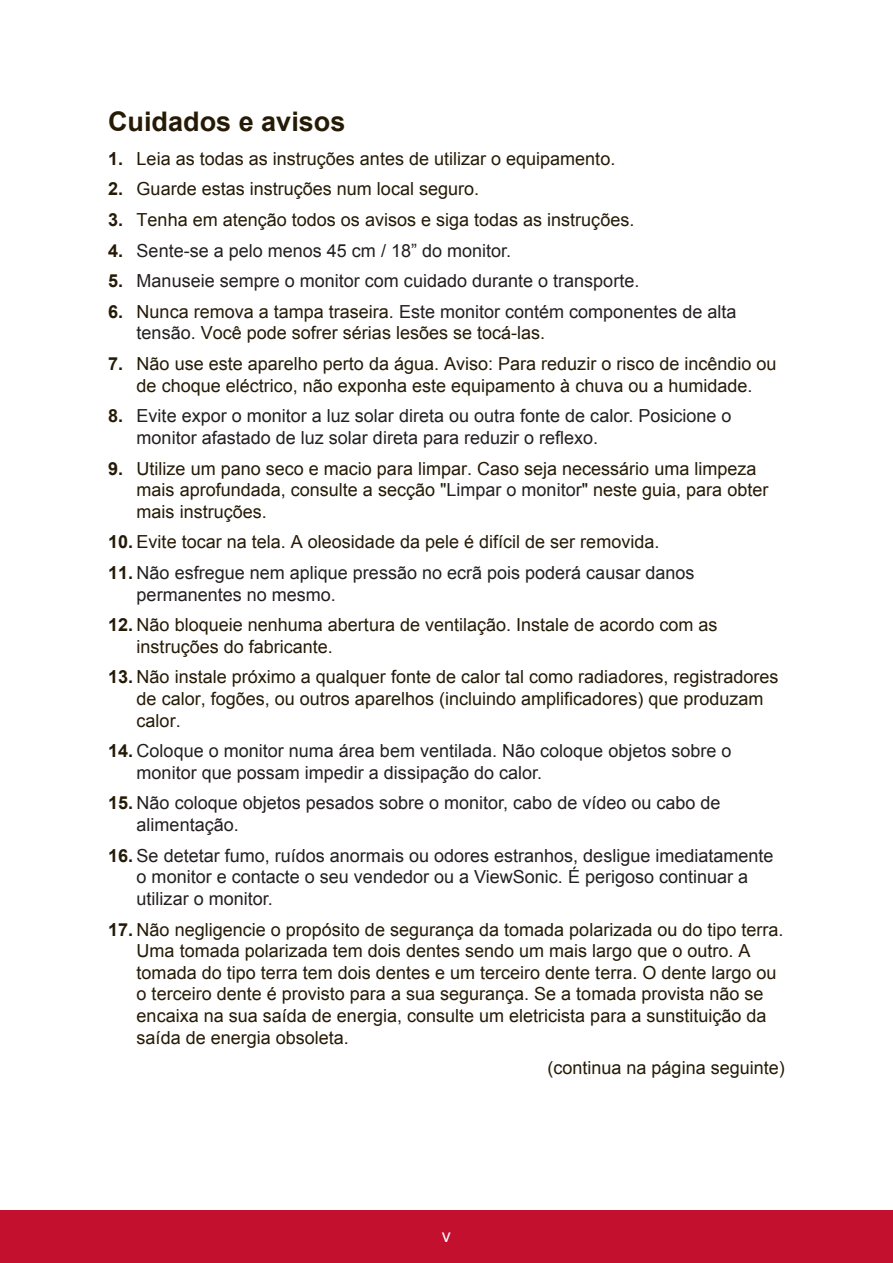
<style>
.page{position:relative;width:893px;height:1263px;background:#fff}
.page>*{position:absolute;margin:0;border:0;box-sizing:border-box;transform-origin:0 0}
.t1{font:700 27px "Arial";color:#251a05}
.t2{font:18px/21.6px "Arial";color:#251a05}
.t3{font:18px/21.6px "Arial";color:#231f20}
.t4{font:18px "Arial";color:#fff}
.s1{font-weight:700}
.s2{font-weight:700;color:#251a05}
.s3{color:#231f20}
</style>
<div class="page">
<div style="left:0;top:1210px;width:892px;height:53px;background:#c3102f"></div>
<h1 class="t1" style="left:108px;top:104px;width:239px">Cuidados e avisos</h1>
<p class="t2" style="left:108px;top:148px;width:508px"><span class="s1">1.</span> Leia as todas as instruções antes de utilizar o equipamento.</p>
<p class="t2" style="left:108px;top:178px;width:372px"><span class="s1">2.</span> Guarde estas instruções num local seguro.</p>
<p class="t2" style="left:108px;top:209px;width:527px"><span class="s1">3.</span> Tenha em atenção todos os avisos e siga todas as instruções.</p>
<p class="t3" style="left:108px;top:240px;width:404px"><span class="s2">4.</span> Sente-se a pelo menos 45 cm / 18” do monitor.</p>
<p class="t3" style="left:108px;top:270px;width:532px"><span class="s2">5.</span> Manuseie sempre o monitor com cuidado durante o transporte.</p>
<p class="t2" style="left:136px;top:301px;width:601px;text-indent:-28px"><span class="s1">6.</span> Nunca remova a tampa traseira. <span class="s3">Este monitor contém componentes de alta tensão.</span> Você pode sofrer sérias lesões se tocá-las.</p>
<p class="t2" style="left:108px;top:353px;width:669px;text-align:center"><span class="s1">7.</span> Não use este aparelho perto da água. Aviso: Para reduzir o risco de incêndio ou de choque eléctrico, não exponha este equipamento à chuva ou a humidade.</p>
<p class="t3" style="left:136px;top:405px;width:596px;text-indent:-28px"><span class="s2">8.</span> Evite expor o monitor a luz solar direta ou outra fonte de calor. Posicione o monitor afastado de luz solar direta para reduzir o reflexo.</p>
<p class="t2" style="left:136px;top:457px;width:633px;text-indent:-28px"><span class="s1">9.</span> Utilize um pano seco e macio para limpar. Caso seja necessário uma limpeza mais aprofundada, consulte a secção "<span class="s3">Limpar o monitor</span>" neste guia, para obter mais instruções.</p>
<p class="t2" style="left:108px;top:531px;width:552px"><span class="s1">10.</span> Evite tocar na tela. A oleosidade da pele é difícil de ser removida.</p>
<p class="t3" style="left:136px;top:562px;width:559px;text-indent:-28px"><span class="s2">11.</span> Não esfregue nem aplique pressão no ecrã pois poderá causar danos permanentes no mesmo.</p>
<p class="t2" style="left:136px;top:614px;width:582px;text-indent:-28px"><span class="s1">12.</span> Não bloqueie nenhuma abertura de ventilação. Instale de acordo com as instruções do fabricante.</p>
<p class="t2" style="left:136px;top:666px;width:643px;text-indent:-28px"><span class="s1">13.</span> Não instale próximo a qualquer fonte de calor tal como radiadores, registradores de calor, fogões, ou outros aparelhos (incluindo amplificadores) que produzam calor.</p>
<p class="t3" style="left:136px;top:740px;width:596px;text-indent:-28px"><span class="s2">14.</span> Coloque o monitor numa área bem ventilada. Não coloque objetos sobre o monitor que possam impedir a dissipação do calor.</p>
<p class="t3" style="left:136px;top:792px;width:585px;text-indent:-28px"><span class="s2">15.</span> Não coloque objetos pesados sobre o monitor, cabo de vídeo ou cabo de alimentação.</p>
<p class="t3" style="left:136px;top:844px;width:638px;text-indent:-28px"><span class="s2">16.</span> Se detetar fumo, ruídos anormais ou odores estranhos, desligue imediatamente o monitor e contacte o seu vendedor ou a ViewSonic. É perigoso continuar a utilizar o monitor.</p>
<p class="t2" style="left:136px;top:918px;width:648px;text-indent:-28px"><span class="s1">17.</span> Não negligencie o propósito de segurança da tomada polarizada ou do tipo terra.<br>Uma tomada polarizada tem dois dentes sendo um mais largo que o outro. A tomada do tipo terra tem dois dentes e um terceiro dente terra. O dente largo ou o terceiro dente é provisto para a sua segurança. Se a tomada provista não se encaixa na sua saída de energia, consulte um eletricista para a sunstituição da saída de energia obsoleta.</p>
<p class="t2" style="left:547px;top:1057px;width:239px">(continua na página seguinte)</p>
<p class="t4" style="left:442px;top:1223px;width:10px">v</p>
</div>
